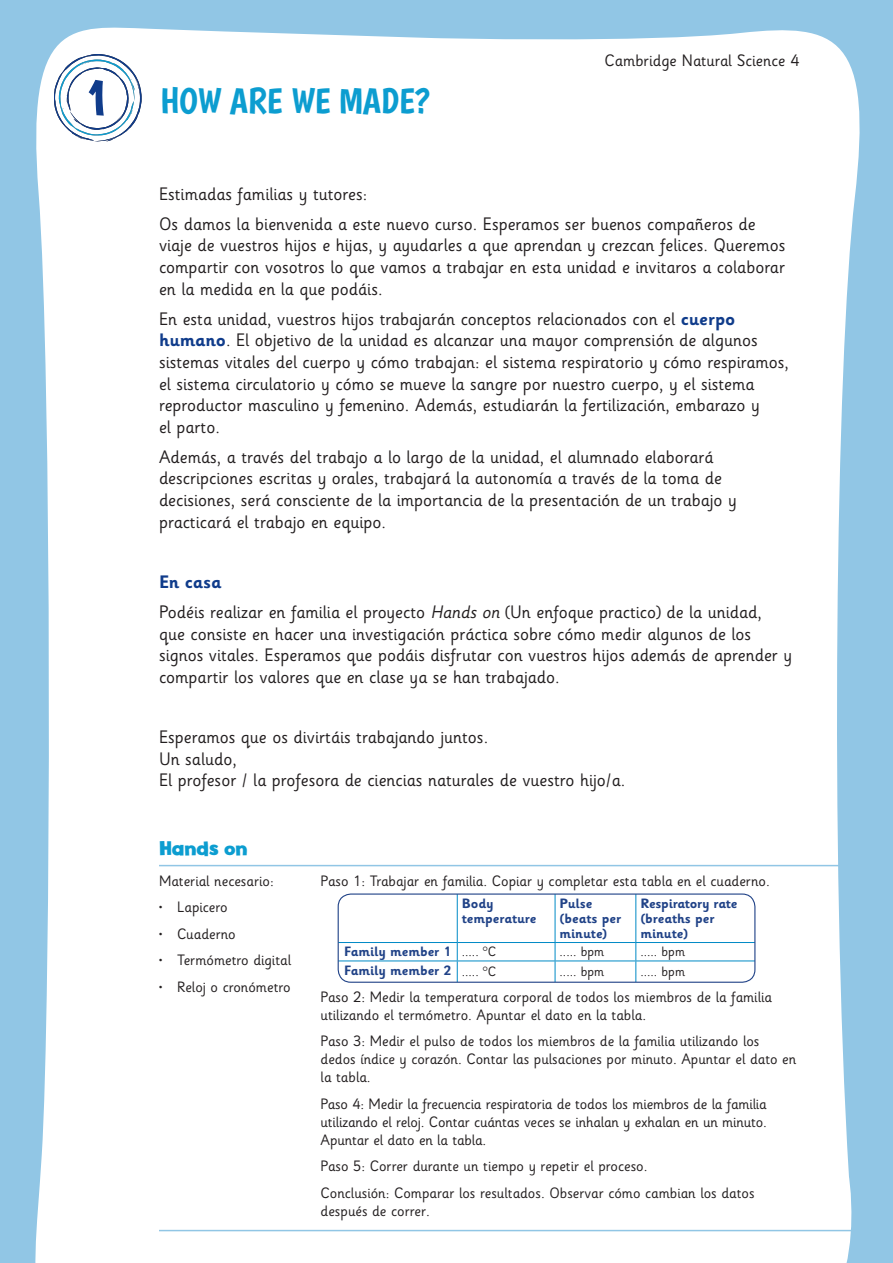
<style>
.page{position:relative;width:893px;height:1263px;background:#91c6e5}
.page>*{position:absolute;margin:0;border:0;box-sizing:border-box;transform-origin:0 0}
.t1{font:36px "Boogaloo Regular infant CUP";letter-spacing:-.015em;color:#0c9dd0}
.t2{font:700 21px "Billy";color:#0c9dd0}
.t3{font:18px/21.6px "Sassoon Infant Std";color:#231f20}
.t4{font:16.5px "Sassoon Infant Std";color:#231f20}
.t5{font:15px/18px "Sassoon Infant Std";color:#231f20}
.t6{font:700 13.5px/15px "Sassoon Infant Std";color:#204287}
.t7{font:13.5px "Sassoon Infant Std";color:#231f20}
.s1{font-weight:700;color:#103c8b}
.s2{font-style:italic}
.s3{font-weight:400;color:#231f20}
</style>
<div class="page">
<div style="left:35px;top:27px;width:825px;height:1236px;background:#fff"></div>
<hr style="left:159px;top:1230px;width:714px;height:1px;background:#91c6e5">
<div style="left:338px;top:894px;width:417px;height:88px;background:#fff;border-radius:13px"></div>
<hr style="left:338px;top:942px;width:119px;height:1px;background:#008ac6">
<hr style="left:457px;top:942px;width:98px;height:1px;background:#008ac6">
<hr style="left:555px;top:942px;width:81px;height:1px;background:#008ac6">
<hr style="left:636px;top:942px;width:119px;height:1px;background:#008ac6">
<hr style="left:338px;top:960px;width:119px;height:1px;background:#008ac6">
<hr style="left:457px;top:960px;width:98px;height:1px;background:#008ac6">
<hr style="left:555px;top:960px;width:81px;height:1px;background:#008ac6">
<hr style="left:636px;top:960px;width:119px;height:1px;background:#008ac6">
<hr style="left:457px;top:894px;width:1px;height:48px;background:#008ac6">
<hr style="left:555px;top:894px;width:1px;height:48px;background:#008ac6">
<hr style="left:635px;top:894px;width:1px;height:48px;background:#008ac6">
<svg style="left:457px;top:943px;width:1px;height:38px"></svg>
<svg style="left:555px;top:943px;width:1px;height:38px"></svg>
<svg style="left:635px;top:943px;width:1px;height:38px"></svg>
<div style="left:338px;top:893px;width:417px;height:90px;border:1px solid #204287;border-radius:13px"></div>
<hr style="left:159px;top:865px;width:691px;height:1px;background:#91c6e5">
<svg style="left:54px;top:54px;width:88px;height:88px;background:#dce5ed"></svg>
<h1 class="t1" style="left:160px;top:79px;width:272px">HOW ARE WE MADE?</h1>
<p class="t4" style="left:605px;top:50px;width:196px">Cambridge Natural Science 4</p>
<p class="t3" style="left:159px;top:179px;width:598px;line-height:30.2px">Estimadas familias y tutores:<br>Os damos la bienvenida a este nuevo curso. Esperamos ser buenos compañeros de</p>
<p class="t3" style="left:159px;top:235px;width:628px;text-align:justify">viaje de vuestros hijos e hijas, y ayudarles a que aprendan y crezcan felices. Queremos compartir con vosotros lo que vamos a trabajar en esta unidad e invitaros a colaborar en la medida en la que podáis.</p>
<p class="t3" style="left:159px;top:308px;width:631px">En esta unidad, vuestros hijos trabajarán conceptos relacionados con el <span class="s1">cuerpo humano</span>. El objetivo de la unidad es alcanzar una mayor comprensión de algunos sistemas vitales del cuerpo y cómo trabajan: el sistema respiratorio y cómo respiramos, el sistema circulatorio y cómo se mueve la sangre por nuestro cuerpo, y el sistema reproductor masculino y femenino. Además, estudiarán la fertilización, embarazo y<br>el parto.</p>
<p class="t3" style="left:159px;top:446px;width:579px">Además, a través del trabajo a lo largo de la unidad, el alumnado elaborará descripciones escritas y orales, trabajará la autonomía a través de la toma de decisiones, será consciente de la importancia de la presentación de un trabajo y practicará el trabajo en equipo.</p>
<p class="t3" style="left:159px;top:567px;width:604px;line-height:30.2px"><span class="s1">En casa<br></span>Podéis realizar en familia el proyecto <span class="s2">Hands on</span> (Un enfoque practico) de la unidad,</p>
<p class="t3" style="left:159px;top:623px;width:635px">que consiste en hacer una investigación práctica sobre cómo medir algunos de los signos vitales. Esperamos que podáis disfrutar con vuestros hijos además de aprender y compartir los valores que en clase ya se han trabajado.</p>
<p class="t3" style="left:159px;top:726px;width:468px">Esperamos que os divirtáis trabajando juntos.<br>Un saludo,<br>El profesor / la profesora de ciencias naturales de vuestro hijo/a.</p>
<p class="t2" style="left:159px;top:835px;width:90px">Hands on</p>
<p class="t5" style="left:159px;top:872px;width:116px">Material necesario:</p>
<p class="t5" style="left:159px;top:898px;width:70px">• Lapicero</p>
<p class="t5" style="left:159px;top:925px;width:78px">• Cuaderno</p>
<p class="t5" style="left:159px;top:951px;width:134px">• Termómetro digital</p>
<p class="t5" style="left:159px;top:978px;width:133px">• Reloj o cronómetro</p>
<p class="t5" style="left:321px;top:872px;width:451px">Paso 1: Trabajar en familia. Copiar y completar esta tabla en el cuaderno.</p>
<p class="t6" style="left:462px;top:896px;width:76px">Body temperature</p>
<p class="t6" style="left:560px;top:896px;width:63px">Pulse (beats per minute)</p>
<p class="t6" style="left:640px;top:896px;width:98px">Respiratory rate (breaths per minute)</p>
<p class="t6" style="left:344px;top:944px;width:153px">Family member 1 <span class="s3">..... °C</span></p>
<p class="t7" style="left:560px;top:944px;width:46px">..... bpm</p>
<p class="t7" style="left:640px;top:944px;width:46px">..... bpm</p>
<p class="t6" style="left:344px;top:963px;width:153px">Family member 2 <span class="s3">..... °C</span></p>
<p class="t7" style="left:560px;top:963px;width:46px">..... bpm</p>
<p class="t7" style="left:640px;top:963px;width:46px">..... bpm</p>
<p class="t5" style="left:321px;top:988px;width:453px">Paso 2: Medir la temperatura corporal de todos los miembros de la familia utilizando el termómetro. Apuntar el dato en la tabla.</p>
<p class="t5" style="left:321px;top:1032px;width:477px">Paso 3: Medir el pulso de todos los miembros de la familia utilizando los dedos índice y corazón. Contar las pulsaciones por minuto. Apuntar el dato en la tabla.</p>
<p class="t5" style="left:321px;top:1095px;width:448px;text-align:justify">Paso 4: Medir la frecuencia respiratoria de todos los miembros de la familia utilizando el reloj. Contar cuántas veces se inhalan y exhalan en un minuto.<br>Apuntar el dato en la tabla.</p>
<p class="t5" style="left:321px;top:1153px;width:435px;line-height:26.5px">Paso 5: Correr durante un tiempo y repetir el proceso.<br>Conclusión: Comparar los resultados. Observar cómo cambian los datos</p>
<p class="t5" style="left:321px;top:1202px;width:111px">después de correr.</p>
</div>
